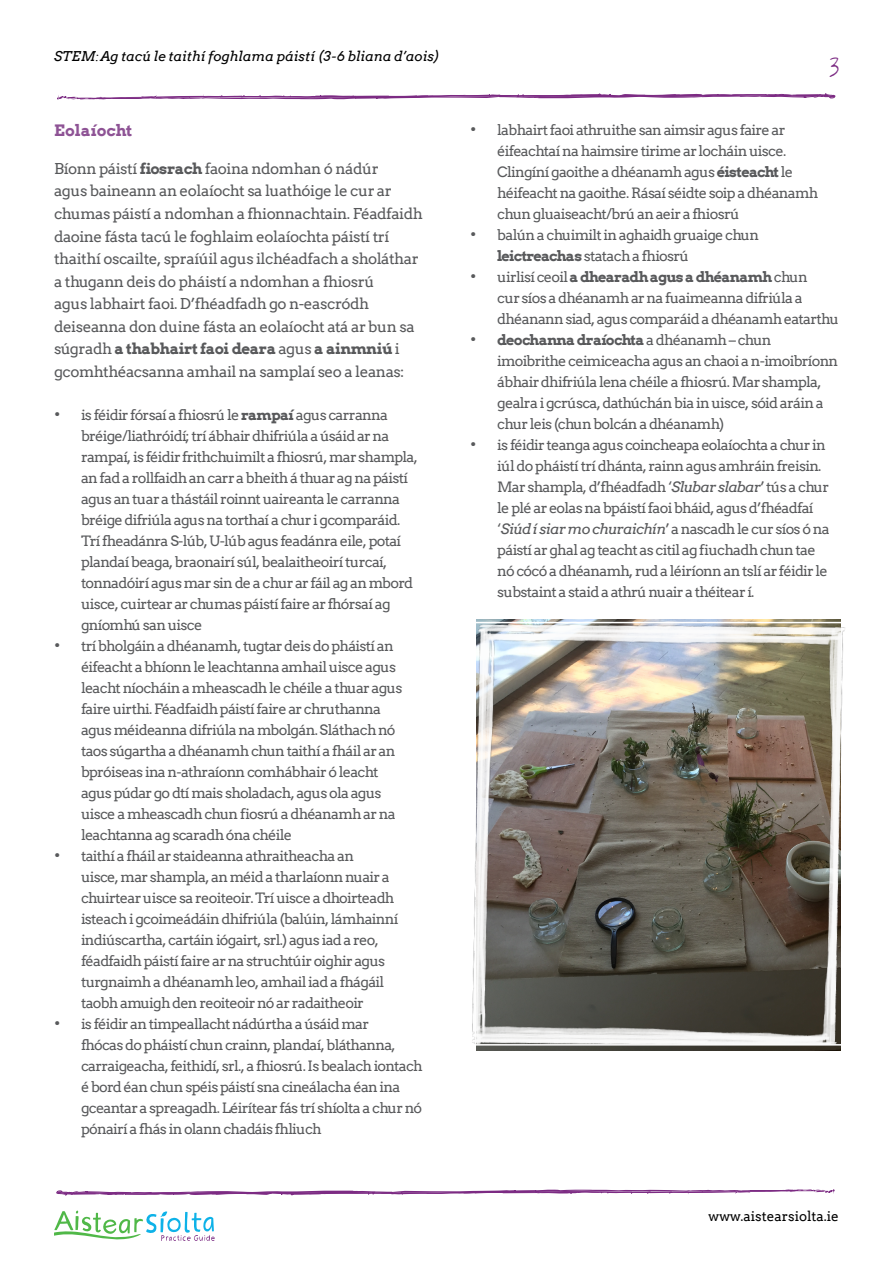
<style>
.page{position:relative;width:893px;height:1263px;background:#fff}
.page>*{position:absolute;margin:0;border:0;box-sizing:border-box;transform-origin:0 0}
.t1{font:34.5px "Aistear Siolta Glyphs";color:#7c2b83}
.t2{font:700 15.75px "Arvo";color:#8e5395}
.t3{font:15px/22.5px "Arvo";letter-spacing:-.03em;color:#58595b}
.t4{font:14.25px/21px "Arvo";letter-spacing:-.05em;color:#58595b}
.t5{font:italic 13.5px "Arvo";color:#000}
.t6{font:13.5px "Arvo";color:#000}
.s1{font-family:"Gill Sans"}
.s2{font-weight:700}
.s3{font-size:15.75px}
.s4{font-style:italic}
</style>
<div class="page">
<svg style="left:54px;top:1210px;width:161px;height:31px"></svg>
<svg style="left:57px;top:93px;width:779px;height:7px"></svg>
<svg style="left:56px;top:1189px;width:779px;height:7px"></svg>
<img style="left:473px;top:625px;width:372px;height:417px">
<div style="left:470px;top:622px;width:397px;height:423px;border:2px solid #fff"></div>
<p class="t5" style="left:54px;top:49px;width:387px">STEM<span class="s1">:</span> Ag tacú le taithí foghlama páistí (3-6 bliana d’aois)</p>
<h1 class="t1" style="left:829px;top:51px;width:11px">3</h1>
<p class="t2" style="left:54px;top:122px;width:80px">Eolaíocht</p>
<p class="t3" style="left:54px;top:158px;width:370px">Bíonn páistí <span class="s2">fiosrach</span> faoina ndomhan ó nádúr<br>agus baineann an eolaíocht sa luathóige le cur ar chumas páistí a ndomhan a fhionnachtain. Féadfaidh daoine fásta tacú le foghlaim eolaíochta páistí trí thaithí oscailte, spraíúil agus ilchéadfach a sholáthar a thugann deis do pháistí a ndomhan a fhiosrú<br>agus labhairt faoi. D’fhéadfadh go n-eascródh deiseanna don duine fásta an eolaíocht atá ar bun sa súgradh <span class="s2">a thabhairt faoi deara</span> agus <span class="s2">a ainmniú</span> i gcomhthéacsanna amhail na samplaí seo a leanas:</p>
<p class="t4" style="left:81px;top:405px;width:338px;text-indent:-27px"><span class="s3">•</span> is féidir fórsaí a fhiosrú le <span class="s2">rampaí</span> agus carranna bréige/liathróidí; trí ábhair dhifriúla a úsáid ar na rampaí, is féidir frithchuimilt a fhiosrú, mar shampla, an fad a rollfaidh an carr a bheith á thuar ag na páistí agus an tuar a thástáil roinnt uaireanta le carranna bréige difriúla agus na torthaí a chur i gcomparáid.<br>Trí fheadánra S-lúb, U-lúb agus feadánra eile, potaí plandaí beaga, braonairí súl, bealaitheoirí turcaí, tonnadóirí agus mar sin de a chur ar fáil ag an mbord uisce, cuirtear ar chumas páistí faire ar fhórsaí ag gníomhú san uisce</p>
<p class="t4" style="left:81px;top:636px;width:323px;text-indent:-27px"><span class="s3">•</span> trí bholgáin a dhéanamh, tugtar deis do pháistí an éifeacht a bhíonn le leachtanna amhail uisce agus leacht níocháin a mheascadh le chéile a thuar agus faire uirthi. Féadfaidh páistí faire ar chruthanna agus méideanna difriúla na mbolgán. Sláthach nó taos súgartha a dhéanamh chun taithí a fháil ar an bpróiseas ina n-athraíonn comhábhair ó leacht agus púdar go dtí mais sholadach, agus ola agus uisce a mheascadh chun fiosrú a dhéanamh ar na leachtanna ag scaradh óna chéile</p>
<p class="t4" style="left:81px;top:846px;width:319px;text-indent:-27px"><span class="s3">•</span> taithí a fháil ar staideanna athraitheacha an<br>uisce, mar shampla, an méid a tharlaíonn nuair a chuirtear uisce sa reoiteoir. Trí uisce a dhoirteadh isteach i gcoimeádáin dhifriúla (balúin, lámhainní indiúscartha, cartáin iógairt, srl.) agus iad a reo, féadfaidh páistí faire ar na struchtúir oighir agus turgnaimh a dhéanamh leo, amhail iad a fhágáil taobh amuigh den reoiteoir nó ar radaitheoir</p>
<p class="t4" style="left:81px;top:1014px;width:343px;text-indent:-27px"><span class="s3">•</span> is féidir an timpeallacht nádúrtha a úsáid mar<br>fhócas do pháistí chun crainn, plandaí, bláthanna, carraigeacha, feithidí, srl., a fhiosrú. Is bealach iontach é bord éan chun spéis páistí sna cineálacha éan ina gceantar a spreagadh. Léirítear fás trí shíolta a chur nó pónairí a fhás in olann chadáis fhliuch</p>
<p class="t4" style="left:497px;top:120px;width:323px;text-indent:-27px"><span class="s3">•</span> labhairt faoi athruithe san aimsir agus faire ar éifeachtaí na haimsire tirime ar locháin uisce.<br>Clingíní gaoithe a dhéanamh agus <span class="s2">éisteacht</span> le héifeacht na gaoithe. Rásaí séidte soip a dhéanamh chun gluaiseacht/brú an aeir a fhiosrú</p>
<p class="t4" style="left:497px;top:225px;width:263px;text-indent:-27px"><span class="s3">•</span> balún a chuimilt in aghaidh gruaige chun <span class="s2">leictreachas</span> statach a fhiosrú</p>
<p class="t4" style="left:497px;top:267px;width:343px;text-indent:-27px"><span class="s3">•</span> uirlisí ceoil <span class="s2">a dhearadh agus a dhéanamh</span> chun<br>cur síos a dhéanamh ar na fuaimeanna difriúla a dhéanann siad, agus comparáid a dhéanamh eatarthu</p>
<p class="t4" style="left:497px;top:330px;width:342px;text-indent:-27px"><span class="s3">•</span> <span class="s2">deochanna draíochta</span> a dhéanamh – chun imoibrithe ceimiceacha agus an chaoi a n-imoibríonn ábhair dhifriúla lena chéile a fhiosrú. Mar shampla, gealra i gcrúsca, dathúchán bia in uisce, sóid aráin a chur leis (chun bolcán a dhéanamh)</p>
<p class="t4" style="left:497px;top:435px;width:334px;text-indent:-27px"><span class="s3">•</span> is féidir teanga agus coincheapa eolaíochta a chur in iúl do pháistí trí dhánta, rainn agus amhráin freisin.<br>Mar shampla, d’fhéadfadh ‘<span class="s4">Slubar slabar</span>’ tús a chur le plé ar eolas na bpáistí faoi bháid, agus d’fhéadfaí ‘<span class="s4">Siúd í siar mo churaichín</span>’ a nascadh le cur síos ó na páistí ar ghal ag teacht as citil ag fiuchadh chun tae nó cócó a dhéanamh, rud a léiríonn an tslí ar féidir le substaint a staid a athrú nuair a théitear í.</p>
<p class="t6" style="left:708px;top:1208px;width:132px">www.aistearsiolta.ie</p>
</div>
